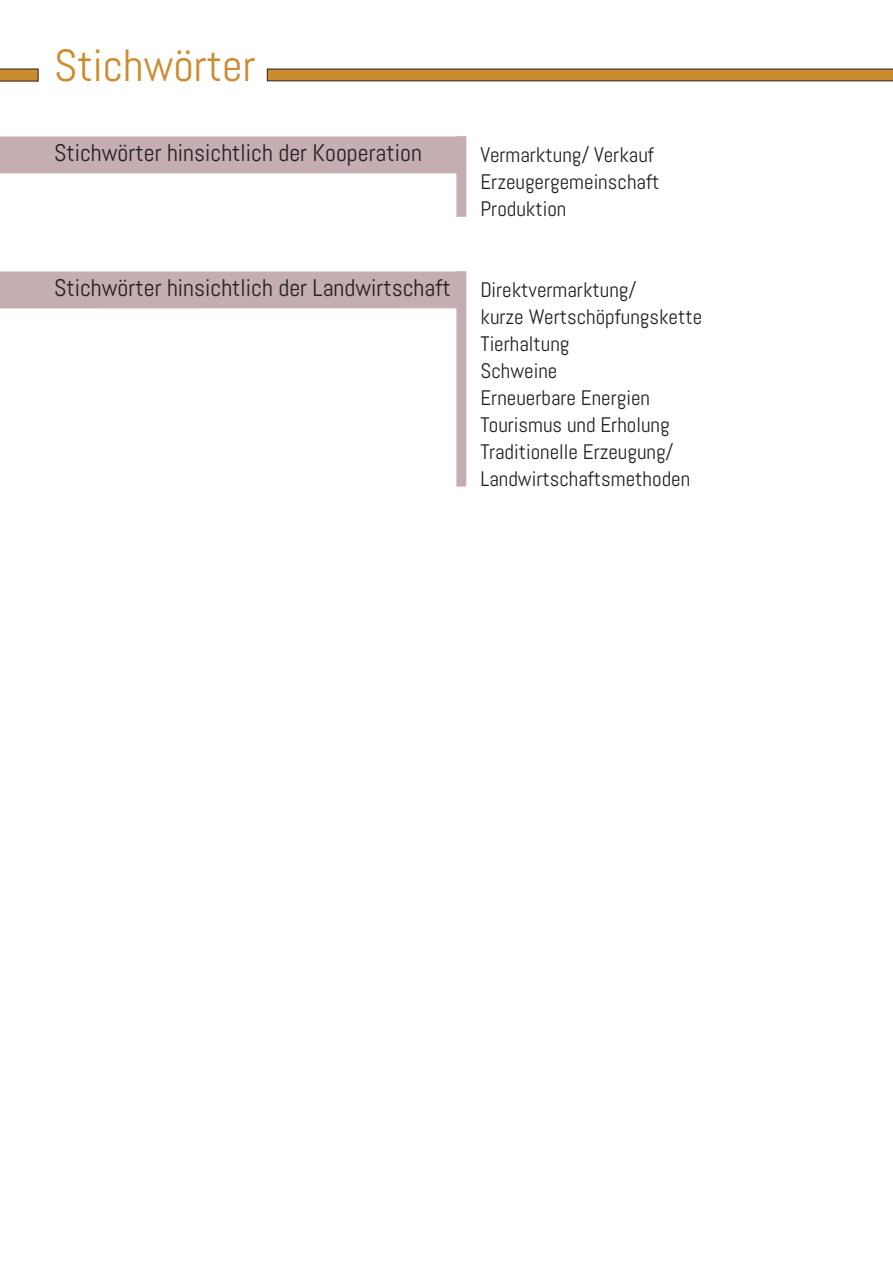
<style>
.page{position:relative;width:893px;height:1263px;background:#fff}
.page>*{position:absolute;margin:0;border:0;box-sizing:border-box;transform-origin:0 0}
.t1{font:45px "Abel";color:#cb8c30}
.t2{font:24px "Abel";color:#231f20}
.t3{font:21px "Abel";color:#231f20}
</style>
<div class="page">
<svg style="left:266px;top:68px;width:627px;height:14px;background:#b78640"></svg>
<svg style="left:0;top:68px;width:39px;height:14px"></svg>
<svg style="left:0;top:136px;width:466px;height:81px"></svg>
<svg style="left:0;top:271px;width:466px;height:215px"></svg>
<p class="t1" style="left:54px;top:37px;width:203px">Stichwörter</p>
<p class="t2" style="left:54px;top:138px;width:369px">Stichwörter hinsichtlich der Kooperation</p>
<p class="t2" style="left:54px;top:273px;width:398px">Stichwörter hinsichtlich der Landwirtschaft</p>
<p class="t3" style="left:480px;top:141px;width:175px">Vermarktung/ Verkauf</p>
<p class="t3" style="left:480px;top:168px;width:180px">Erzeugergemeinschaft</p>
<p class="t3" style="left:480px;top:195px;width:87px">Produktion</p>
<p class="t3" style="left:480px;top:276px;width:157px">Direktvermarktung/</p>
<p class="t3" style="left:480px;top:303px;width:223px">kurze Wertschöpfungskette</p>
<p class="t3" style="left:480px;top:330px;width:90px">Tierhaltung</p>
<p class="t3" style="left:480px;top:357px;width:79px">Schweine</p>
<p class="t3" style="left:480px;top:384px;width:171px">Erneuerbare Energien</p>
<p class="t3" style="left:480px;top:411px;width:191px">Tourismus und Erholung</p>
<p class="t3" style="left:480px;top:438px;width:195px">Traditionelle Erzeugung/</p>
<p class="t3" style="left:480px;top:465px;width:211px">Landwirtschaftsmethoden</p>
</div>
